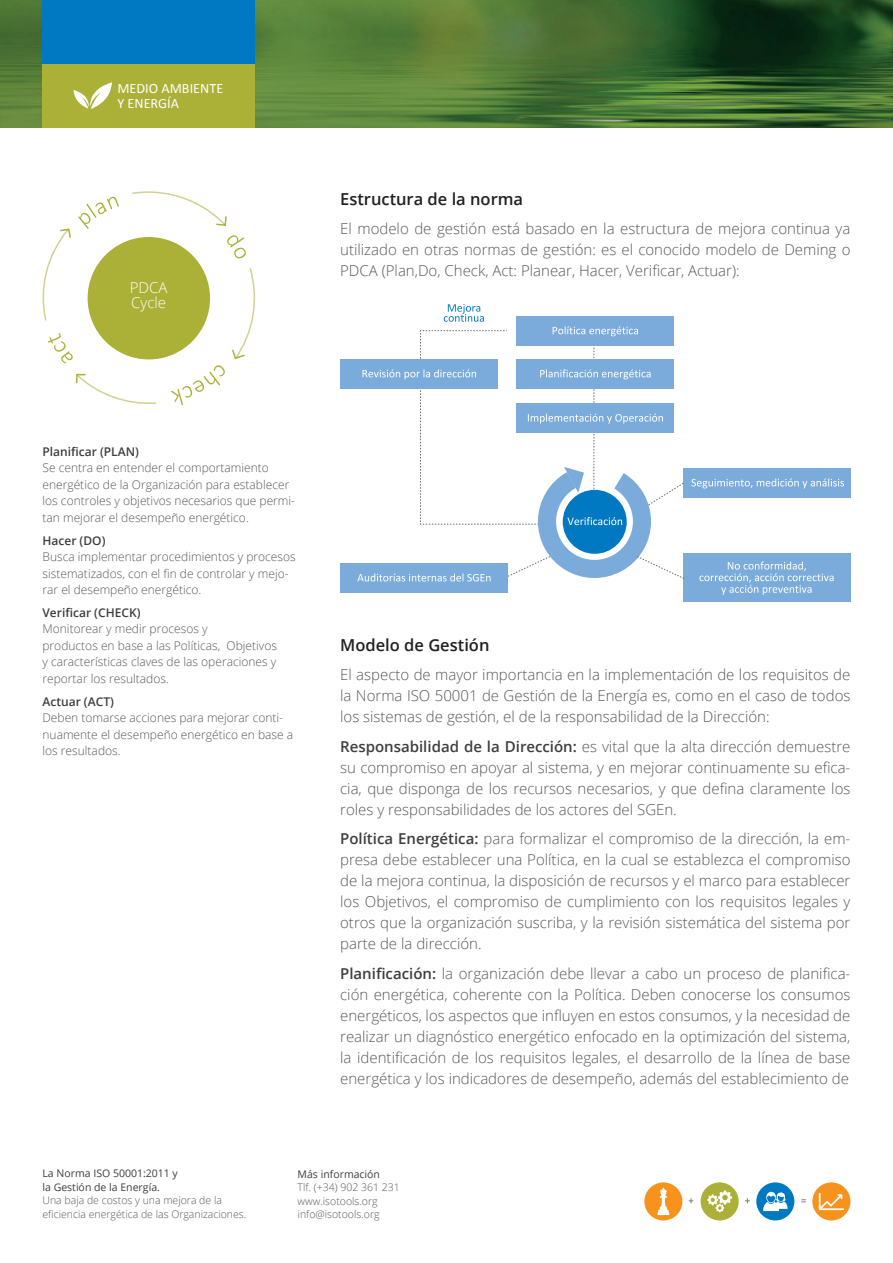
<style>
.page{position:relative;width:893px;height:1263px;background:#fff}
.page>*{position:absolute;margin:0;border:0;box-sizing:border-box;transform-origin:0 0}
.t1{font:600 16.5px "Open Sans";color:#231f20}
.t2{font:300 15px/21px "Open Sans";color:#57585a;text-align:justify}
.t3{font:300 15px/15px "Open Sans";color:#fff}
.t4{font:14.25px/15px "Calibri";color:#fff}
.t5{font:300 12px/16.5px "Open Sans";color:#57585a}
.t6{font:600 12px "Open Sans";color:#3e3e3f}
.t7{font:300 10.5px/13.5px "Open Sans";color:#57585a}
.t8{font:10.5px/13.5px "Open Sans";color:#3e3e3f}
.s1{font-weight:600;color:#3e3e3f}
</style>
<div class="page">
<div style="left:644px;top:1182px;width:38px;height:38px;background:#f7931d;border-radius:50%"></div>
<svg style="left:657px;top:1188px;width:12px;height:27px"></svg>
<div style="left:701px;top:1182px;width:38px;height:38px;background:#abb037;border-radius:50%"></div>
<svg style="left:707px;top:1190px;width:25px;height:22px"></svg>
<div style="left:756px;top:1182px;width:38px;height:38px;background:#0079c2;border-radius:50%"></div>
<svg style="left:763px;top:1192px;width:25px;height:19px"></svg>
<svg style="left:689px;top:1198px;width:4px;height:5px"></svg>
<svg style="left:745px;top:1198px;width:5px;height:5px"></svg>
<svg style="left:801px;top:1199px;width:5px;height:3px"></svg>
<svg style="left:812px;top:1182px;width:38px;height:38px"></svg>
<img style="left:0;top:0;width:893px;height:128px">
<div style="left:43px;top:0;width:212px;height:64px;background:#0079c2"></div>
<div style="left:43px;top:64px;width:212px;height:64px;background:#abb037"></div>
<svg style="left:73px;top:82px;width:39px;height:27px"></svg>
<svg style="left:42px;top:191px;width:214px;height:147px"></svg>
<svg style="left:48px;top:197px;width:199px;height:208px"></svg>
<div style="left:88px;top:237px;width:122px;height:122px;background:#abb037;border-radius:50%"></div>
<div style="left:683px;top:468px;width:167px;height:30px;background:#7aabdb"></div>
<div style="left:683px;top:554px;width:167px;height:48px;background:#7aabdb"></div>
<div style="left:340px;top:563px;width:168px;height:30px;background:#7aabdb"></div>
<svg style="left:699px;top:561px;width:135px;height:34px"></svg>
<svg style="left:691px;top:478px;width:153px;height:10px"></svg>
<div style="left:340px;top:359px;width:158px;height:30px;background:#7aabdb"></div>
<svg style="left:357px;top:304px;width:328px;height:277px"></svg>
<p class="t4" style="left:117px;top:81px;width:107px">MEDIO AMBIENTE<br>Y ENERGÍA</p>
<p class="t3" style="left:130px;top:280px;width:39px">PDCA<br>Cycle</p>
<p class="t1" style="left:340px;top:187px;width:184px">Estructura de la norma</p>
<p class="t2" style="left:340px;top:218px;width:512px">El modelo de gestión está basado en la estructura de mejora continua ya utilizado en otras normas de gestión: es el conocido modelo de Deming o PDCA (Plan,Do, Check, Act: Planear, Hacer, Verificar, Actuar):</p>
<p class="t6" style="left:43px;top:443px;width:98px">Planificar (PLAN)</p>
<p class="t5" style="left:43px;top:459px;width:254px">Se centra en entender el comportamiento energético de la Organización para establecer los controles y objetivos necesarios que permi&shy;tan mejorar el desempeño energético.</p>
<p class="t6" style="left:43px;top:532px;width:64px">Hacer (DO)</p>
<p class="t5" style="left:43px;top:548px;width:255px">Busca implementar procedimientos y procesos sistematizados, con el fin de controlar y mejo&shy;rar el desempeño energético.</p>
<p class="t6" style="left:43px;top:604px;width:99px">Verificar (CHECK)</p>
<p class="t5" style="left:43px;top:620px;width:236px">Monitorear y medir procesos y<br>productos en base a las Políticas, Objetivos y características claves de las operaciones y reportar los resultados.</p>
<p class="t6" style="left:43px;top:693px;width:73px">Actuar (ACT)</p>
<p class="t5" style="left:43px;top:709px;width:252px">Deben tomarse acciones para mejorar conti&shy;nuamente el desempeño energético en base a los resultados.</p>
<p class="t1" style="left:340px;top:633px;width:151px">Modelo de Gestión</p>
<p class="t2" style="left:340px;top:664px;width:512px">El aspecto de mayor importancia en la implementación de los requisitos de la Norma ISO 50001 de Gestión de la Energía es, como en el caso de todos los sistemas de gestión, el de la responsabilidad de la Dirección:</p>
<p class="t2" style="left:340px;top:735px;width:512px"><span class="s1">Responsabilidad de la Dirección:</span> es vital que la alta dirección demuestre su compromiso en apoyar al sistema, y en mejorar continuamente su efica&shy;cia, que disponga de los recursos necesarios, y que defina claramente los roles y responsabilidades de los actores del SGEn.</p>
<p class="t2" style="left:340px;top:828px;width:512px"><span class="s1">Política Energética:</span> para formalizar el compromiso de la dirección, la em&shy;presa debe establecer una Política, en la cual se establezca el compromiso de la mejora continua, la disposición de recursos y el marco para establecer los Objetivos, el compromiso de cumplimiento con los requisitos legales y otros que la organización suscriba, y la revisión sistemática del sistema por parte de la dirección.</p>
<p class="t2" style="left:340px;top:962px;width:512px"><span class="s1">Planificación:</span> la organización debe llevar a cabo un proceso de planifica&shy;ción energética, coherente con la Política. Deben conocerse los consumos energéticos, los aspectos que influyen en estos consumos, y la necesidad de realizar un diagnóstico energético enfocado en la optimización del sistema, la identificación de los requisitos legales, el desarrollo de la línea de base energética y los indicadores de desempeño, además del establecimiento de</p>
<p class="t8" style="left:43px;top:1166px;width:137px">La Norma ISO 50001:2011 y la Gestión de la Energía.</p>
<p class="t7" style="left:43px;top:1193px;width:205px">Una baja de costos y una mejora de la eficiencia energética de las Organizaciones.</p>
<p class="t8" style="left:298px;top:1167px;width:84px">Más información</p>
<p class="t7" style="left:298px;top:1180px;width:104px">Tlf. (+34) 902 361 231 www.isotools.org info@isotools.org</p>
</div>
